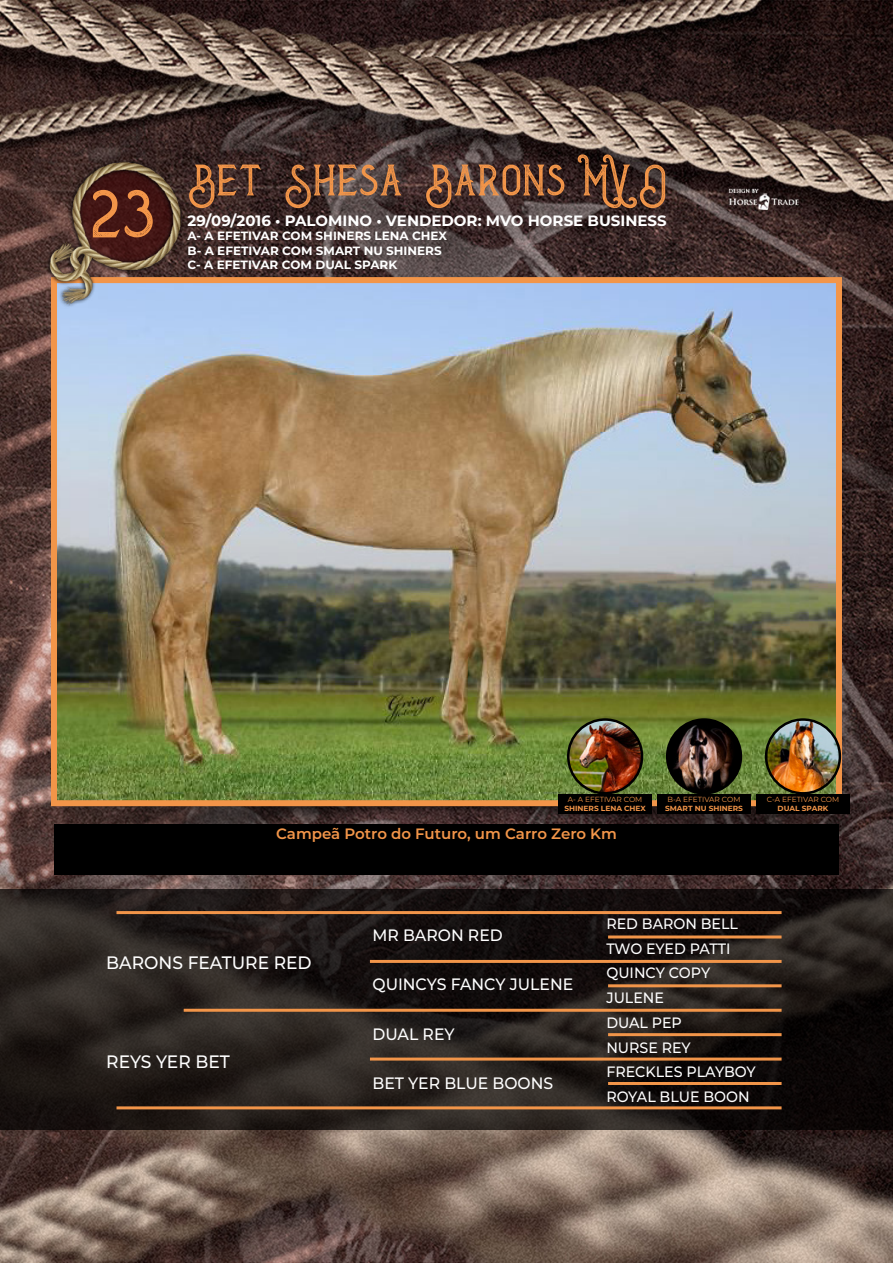
<style>
.page{position:relative;width:893px;height:1263px;background:#fff}
.page>*{position:absolute;margin:0;border:0;box-sizing:border-box;transform-origin:0 0}
.t1{font:80.85px "Biker Whiskey Texture 2";color:#f29549}
.t2{font:52.5px "Biker Whiskey Texture 2";color:#f29549}
.t3{font:500 18px "Montserrat";color:#fff;scale:.95 1}
.t4{font:500 16.5px "Montserrat";color:#fff;scale:.95 1}
.t5{font:500 15px/24.8px "Montserrat";color:#fff;scale:.95 1}
.t6{font:700 15px "Montserrat";color:#fff}
.t7{font:600 15px "Montserrat";letter-spacing:-.005em;color:#f29549}
.t8{font:700 12px/14.4px "Montserrat";color:#fff}
.t9{font:7.5px "Montserrat";color:#f29549}
.t10{font:700 7.5px "Montserrat";color:#f29549}
</style>
<div class="page">
<img style="left:0;top:0;width:893px;height:1263px">
<svg style="left:0;top:889px;width:893px;height:241px;background:#211b18"></svg>
<hr style="left:117px;top:911px;width:665px;height:3px;background:#f29549">
<hr style="left:117px;top:1106px;width:665px;height:3px;background:#f29549">
<hr style="left:184px;top:1009px;width:598px;height:3px;background:#f29549">
<hr style="left:370px;top:960px;width:412px;height:3px;background:#f29549">
<hr style="left:370px;top:1057px;width:412px;height:3px;background:#f29549">
<hr style="left:608px;top:935px;width:174px;height:3px;background:#f29549">
<hr style="left:608px;top:984px;width:174px;height:3px;background:#f29549">
<hr style="left:608px;top:1033px;width:174px;height:3px;background:#f29549">
<hr style="left:608px;top:1082px;width:174px;height:3px;background:#f29549">
<img style="left:54px;top:806px;width:785px;height:18px">
<img style="left:58px;top:284px;width:777px;height:515px">
<div style="left:51px;top:277px;width:791px;height:529px;border:6px solid #f29549"></div>
<img style="left:39px;top:157px;width:152px;height:152px">
<div style="left:54px;top:824px;width:785px;height:51px;background:#000"></div>
<img style="left:568px;top:719px;width:74px;height:74px;border-radius:37px">
<div style="left:567px;top:718px;width:76px;height:76px;border:2px solid #000;border-radius:50%"></div>
<div style="left:558px;top:794px;width:94px;height:20px;background:#000"></div>
<img style="left:667px;top:719px;width:74px;height:74px;border-radius:37px">
<div style="left:666px;top:718px;width:76px;height:76px;border:2px solid #000;border-radius:50%"></div>
<div style="left:657px;top:794px;width:94px;height:20px;background:#000"></div>
<img style="left:766px;top:719px;width:74px;height:74px;border-radius:37px">
<div style="left:765px;top:718px;width:76px;height:76px;border:2px solid #000;border-radius:50%"></div>
<div style="left:756px;top:794px;width:94px;height:20px;background:#000"></div>
<h1 class="t1" style="left:90px;top:170px;width:66px">23</h1>
<h2 class="t2" style="left:188px;top:152px;width:481px">Bet Shesa Barons MVO</h2>
<p class="t6" style="left:188px;top:210px;width:481px">29/09/2016 • PALOMINO • VENDEDOR: MVO HORSE BUSINESS</p>
<p class="t8" style="left:188px;top:228px;width:261px">A- A EFETIVAR COM SHINERS LENA CHEX<br>B- A EFETIVAR COM SMART NU SHINERS<br>C- A EFETIVAR COM DUAL SPARK</p>
<p class="t9" style="left:568px;top:794px;width:76px">A- A EFETIVAR COM</p>
<p class="t10" style="left:564px;top:802px;width:83px">SHINERS LENA CHEX</p>
<p class="t7" style="left:276px;top:823px;width:342px">Campeã Potro do Futuro, um Carro Zero Km</p>
<p class="t9" style="left:668px;top:794px;width:74px">B-A EFETIVAR COM</p>
<p class="t10" style="left:665px;top:802px;width:79px">SMART NU SHINERS</p>
<p class="t9" style="left:767px;top:794px;width:74px">C-A EFETIVAR COM</p>
<p class="t10" style="left:778px;top:802px;width:52px">DUAL SPARK</p>
<p class="t3" style="left:106px;top:950px;width:218px">BARONS FEATURE RED</p>
<p class="t3" style="left:106px;top:1049px;width:132px">REYS YER BET</p>
<p class="t4" style="left:372px;top:923px;width:139px">MR BARON RED</p>
<p class="t4" style="left:372px;top:973px;width:213px">QUINCYS FANCY JULENE</p>
<p class="t4" style="left:372px;top:1022px;width:88px">DUAL REY</p>
<p class="t4" style="left:372px;top:1072px;width:192px">BET YER BLUE BOONS</p>
<p class="t5" style="left:606px;top:910px;width:159px">RED BARON BELL<br>TWO EYED PATTI<br>QUINCY COPY<br>JULENE<br>DUAL PEP<br>NURSE REY<br>FRECKLES PLAYBOY<br>ROYAL BLUE BOON</p>
</div>
